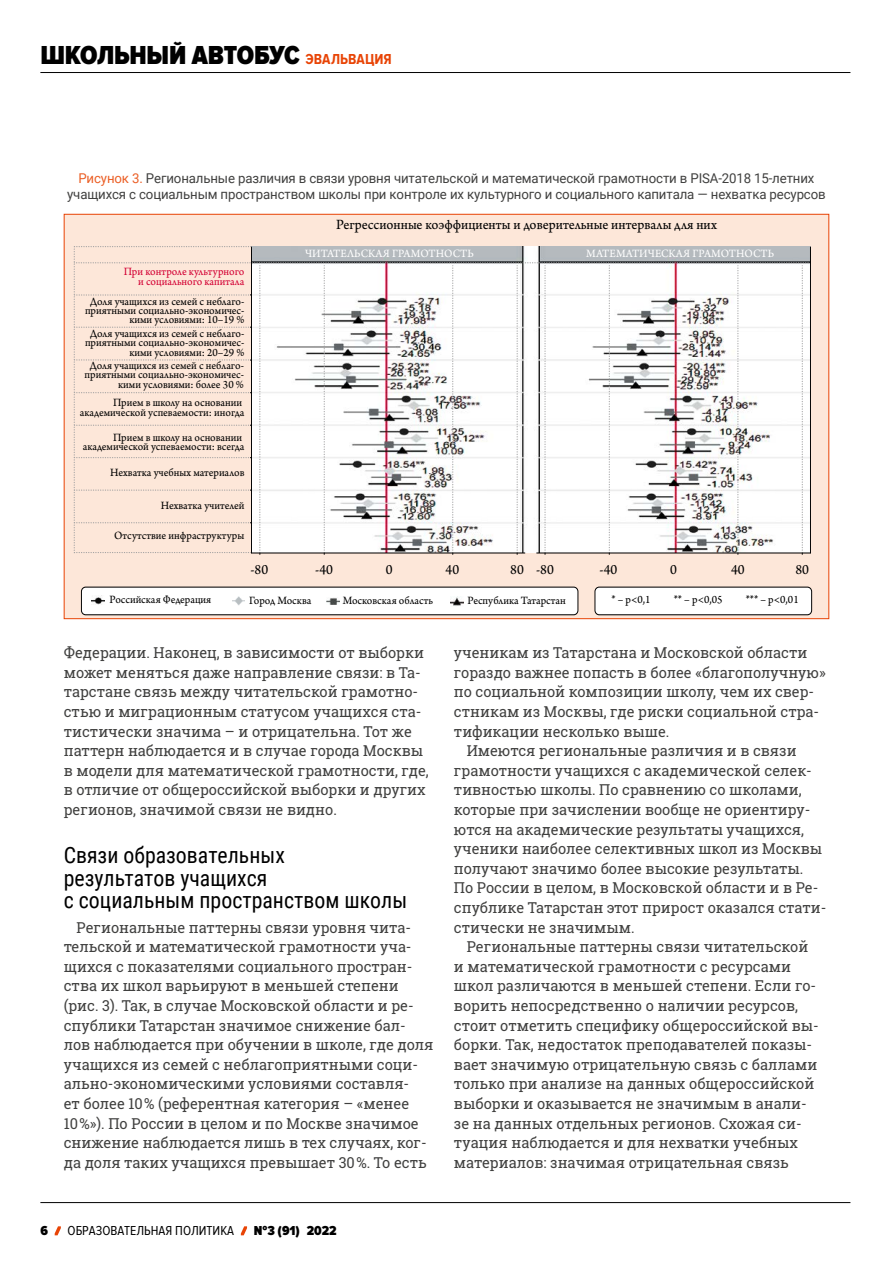
<style>
.page{position:relative;width:893px;height:1263px;background:#fff}
.page>*{position:absolute;margin:0;border:0;box-sizing:border-box;transform-origin:0 0}
.t1{font:900 27px "Proxima Nova Cond";letter-spacing:-.01em;color:#000}
.t2{font:22.5px/22.5px "Roboto Condensed";color:#000}
.t3{font:15px/19.6px "Roboto Slab";color:#40403f}
.t4{font:14.85px "Arno Pro Sm Text";color:#000;scale:.95 1}
.t5{font:13.5px/16.5px "Roboto";letter-spacing:-.01em;color:#40403f;text-align:center}
.t6{font:13.5px "Proxima Nova Cond";color:#000}
.t7{font:900 13.5px "Proxima Nova Cond";color:#000}
.t8{font:11.7px/9.4px "Arno Pro Sm Text";color:#000;text-align:right;scale:.95 1}
.t9{font:11.7px "Arno Pro Sm Text";color:#fff;scale:.95 1}
.t10{font:11.7px/9.4px "Arno Pro Sm Text";color:#d30033;text-align:right;scale:.95 1}
.s1{font-weight:700;font-size:15px;color:#e84406}
.s2{color:#eb5f26}
</style>
<div class="page">
<div style="left:64px;top:214px;width:765px;height:405px;background:#fde7d9"></div>
<svg style="left:74px;top:246px;width:737px;height:308px"></svg>
<hr style="left:251px;top:247px;width:1px;height:306px;background:#000">
<hr style="left:810px;top:247px;width:1px;height:306px;background:#000">
<div style="left:595px;top:587px;width:217px;height:28px;background:#fff;border-radius:4px"></div>
<div style="left:595px;top:587px;width:217px;height:28px;border:1px solid #000;border-radius:4px"></div>
<div style="left:81px;top:587px;width:497px;height:28px;background:#fff;border-radius:4px"></div>
<div style="left:81px;top:587px;width:497px;height:28px;border:1px solid #000;border-radius:4px"></div>
<svg style="left:326px;top:597px;width:13px;height:8px"></svg>
<svg style="left:92px;top:595px;width:12px;height:10px"></svg>
<svg style="left:451px;top:596px;width:13px;height:10px"></svg>
<svg style="left:232px;top:596px;width:13px;height:10px"></svg>
<hr style="left:40px;top:72px;width:810px;height:1px;background:#000">
<hr style="left:40px;top:1202px;width:810px;height:1px;background:#000">
<svg style="left:55px;top:1226px;width:6px;height:9px"></svg>
<svg style="left:241px;top:1226px;width:6px;height:9px"></svg>
<h1 class="t1" style="left:40px;top:40px;width:353px">ШКОЛЬНЫЙ АВТОБУС <span class="s1">ЭВАЛЬВАЦИЯ</span></h1>
<p class="t5" style="left:67px;top:169px;width:760px"><span class="s2">Рисунок 3.</span> Региональные различия в связи уровня читательской и математической грамотности в PISA-2018 15-летних учащихся с социальным пространством школы при контроле их культурного и социального капитала — нехватка ресурсов</p>
<p class="t4" style="left:336px;top:216px;width:402px">Регрессионные коэффициенты и доверительные интервалы для них</p>
<p class="t10" style="left:124px;top:268px;width:128px">При контроле культурного и социального капитала</p>
<p class="t8" style="left:85px;top:297px;width:169px">Доля учащихся из семей с неблаго&shy;приятными социально-экономичес&shy;кими условиями: 10–19 %</p>
<p class="t8" style="left:85px;top:329px;width:169px">Доля учащихся из семей с неблаго&shy;приятными социально-экономичес&shy;кими условиями: 20–29 %</p>
<p class="t8" style="left:85px;top:361px;width:169px">Доля учащихся из семей с неблаго&shy;приятными социально-экономичес&shy;кими условиями: более 30 %</p>
<p class="t8" style="left:80px;top:399px;width:175px">Прием в школу на основании академической успеваемости: иногда</p>
<p class="t8" style="left:83px;top:433px;width:172px">Прием в школу на основании академической успеваемости: всегда</p>
<p class="t8" style="left:110px;top:468px;width:143px">Нехватка учебных материалов</p>
<p class="t8" style="left:161px;top:501px;width:89px">Нехватка учителей</p>
<p class="t8" style="left:114px;top:531px;width:139px">Отсутствие инфраструктуры</p>
<p class="t9" style="left:305px;top:247px;width:179px">ЧИТАТЕЛЬСКАЯ ГРАМОТНОСТЬ</p>
<p class="t9" style="left:586px;top:247px;width:199px">МАТЕМАТИЧЕСКАЯ ГРАМОТНОСТЬ</p>
<p class="t4" style="left:250px;top:561px;width:20px">-80</p>
<p class="t4" style="left:315px;top:561px;width:20px">-40</p>
<p class="t4" style="left:386px;top:561px;width:9px">0</p>
<p class="t4" style="left:446px;top:561px;width:16px">40</p>
<p class="t4" style="left:510px;top:561px;width:47px">80 -80</p>
<p class="t4" style="left:599px;top:561px;width:20px">-40</p>
<p class="t4" style="left:670px;top:561px;width:9px">0</p>
<p class="t4" style="left:731px;top:561px;width:16px">40</p>
<p class="t4" style="left:795px;top:561px;width:16px">80</p>
<p class="t8" style="left:110px;top:595px;width:108px">Российская Федерация</p>
<p class="t8" style="left:249px;top:596px;width:67px">Город Москва</p>
<p class="t8" style="left:343px;top:596px;width:97px">Московская область</p>
<p class="t8" style="left:468px;top:596px;width:105px">Республика Татарстан</p>
<p class="t8" style="left:611px;top:595px;width:43px">* – p&lt;0,1</p>
<p class="t8" style="left:674px;top:595px;width:53px">** – p&lt;0,05</p>
<p class="t8" style="left:746px;top:595px;width:57px">*** – p&lt;0,01</p>
<p class="t3" style="left:64px;top:643px;width:367px">Федерации. Наконец, в зависимости от выборки может меняться даже направление связи: в Та‑ тарстане связь между читательской грамотно‑ стью и миграционным статусом учащихся ста‑ тистически значима – и отрицательна. Тот же паттерн наблюдается и в случае города Москвы в модели для математической грамотности, где, в отличие от общероссийской выборки и других регионов, значимой связи не видно.</p>
<h2 class="t2" style="left:64px;top:843px;width:345px">Связи образовательных<br>результатов учащихся<br>с социальным пространством школы</h2>
<p class="t3" style="left:64px;top:917px;width:371px;text-indent:13px">Региональные паттерны связи уровня чита‑ тельской и математической грамотности уча‑ щихся с показателями социального простран‑ ства их школ варьируют в меньшей степени (рис. 3). Так, в случае Московской области и ре‑ спублики Татарстан значимое снижение бал‑ лов наблюдается при обучении в школе, где доля учащихся из семей с неблагоприятными соци‑ ально-экономическими условиями составля‑<br>ет более 10 % (референтная категория – «менее<br>10 %»). По России в целом и по Москве значимое снижение наблюдается лишь в тех случаях, ког‑ да доля таких учащихся превышает 30 %. То есть</p>
<p class="t3" style="left:454px;top:643px;width:355px">ученикам из Татарстана и Московской области</p>
<p class="t3" style="left:454px;top:662px;width:373px">гораздо важнее попасть в более «благополучную»</p>
<p class="t3" style="left:454px;top:682px;width:362px">по социальной композиции школу, чем их свер‑</p>
<p class="t3" style="left:454px;top:702px;width:367px">стникам из Москвы, где риски социальной стра‑</p>
<p class="t3" style="left:454px;top:721px;width:217px">тификации несколько выше.</p>
<p class="t3" style="left:467px;top:741px;width:331px">Имеются региональные различия и в связи</p>
<p class="t3" style="left:454px;top:760px;width:359px">грамотности учащихся с академической селек‑</p>
<p class="t3" style="left:454px;top:780px;width:349px">тивностью школы. По сравнению со школами,</p>
<p class="t3" style="left:454px;top:799px;width:358px">которые при зачислении вообще не ориентиру‑</p>
<p class="t3" style="left:454px;top:819px;width:352px">ются на академические результаты учащихся,</p>
<p class="t3" style="left:454px;top:839px;width:370px">ученики наиболее селективных школ из Москвы</p>
<p class="t3" style="left:454px;top:858px;width:351px">получают значимо более высокие результаты.</p>
<p class="t3" style="left:454px;top:878px;width:366px">По России в целом, в Московской области и в Ре‑</p>
<p class="t3" style="left:454px;top:897px;width:374px">спублике Татарстан этот прирост оказался стати‑</p>
<p class="t3" style="left:454px;top:917px;width:182px">стически не значимым.</p>
<p class="t3" style="left:467px;top:937px;width:343px">Региональные паттерны связи читательской</p>
<p class="t3" style="left:454px;top:956px;width:339px">и математической грамотности с ресурсами</p>
<p class="t3" style="left:454px;top:976px;width:364px">школ различаются в меньшей степени. Если го‑</p>
<p class="t3" style="left:454px;top:995px;width:346px">ворить непосредственно о наличии ресурсов,</p>
<p class="t3" style="left:454px;top:1015px;width:366px">стоит отметить специфику общероссийской вы‑</p>
<p class="t3" style="left:454px;top:1035px;width:360px">борки. Так, недостаток преподавателей показы‑</p>
<p class="t3" style="left:454px;top:1054px;width:365px">вает значимую отрицательную связь с баллами</p>
<p class="t3" style="left:454px;top:1074px;width:362px">только при анализе на данных общероссийской</p>
<p class="t3" style="left:454px;top:1093px;width:354px">выборки и оказывается не значимым в анали‑</p>
<p class="t3" style="left:454px;top:1113px;width:349px">зе на данных отдельных регионов. Схожая си‑</p>
<p class="t3" style="left:454px;top:1133px;width:346px">туация наблюдается и для нехватки учебных</p>
<p class="t3" style="left:454px;top:1152px;width:336px">материалов: значимая отрицательная связь</p>
<p class="t7" style="left:40px;top:1223px;width:9px">6</p>
<p class="t6" style="left:68px;top:1223px;width:168px">ОБРАЗОВАТЕЛЬНАЯ ПОЛИТИКА</p>
<p class="t7" style="left:254px;top:1223px;width:84px">№3 (91) 2022</p>
</div>
